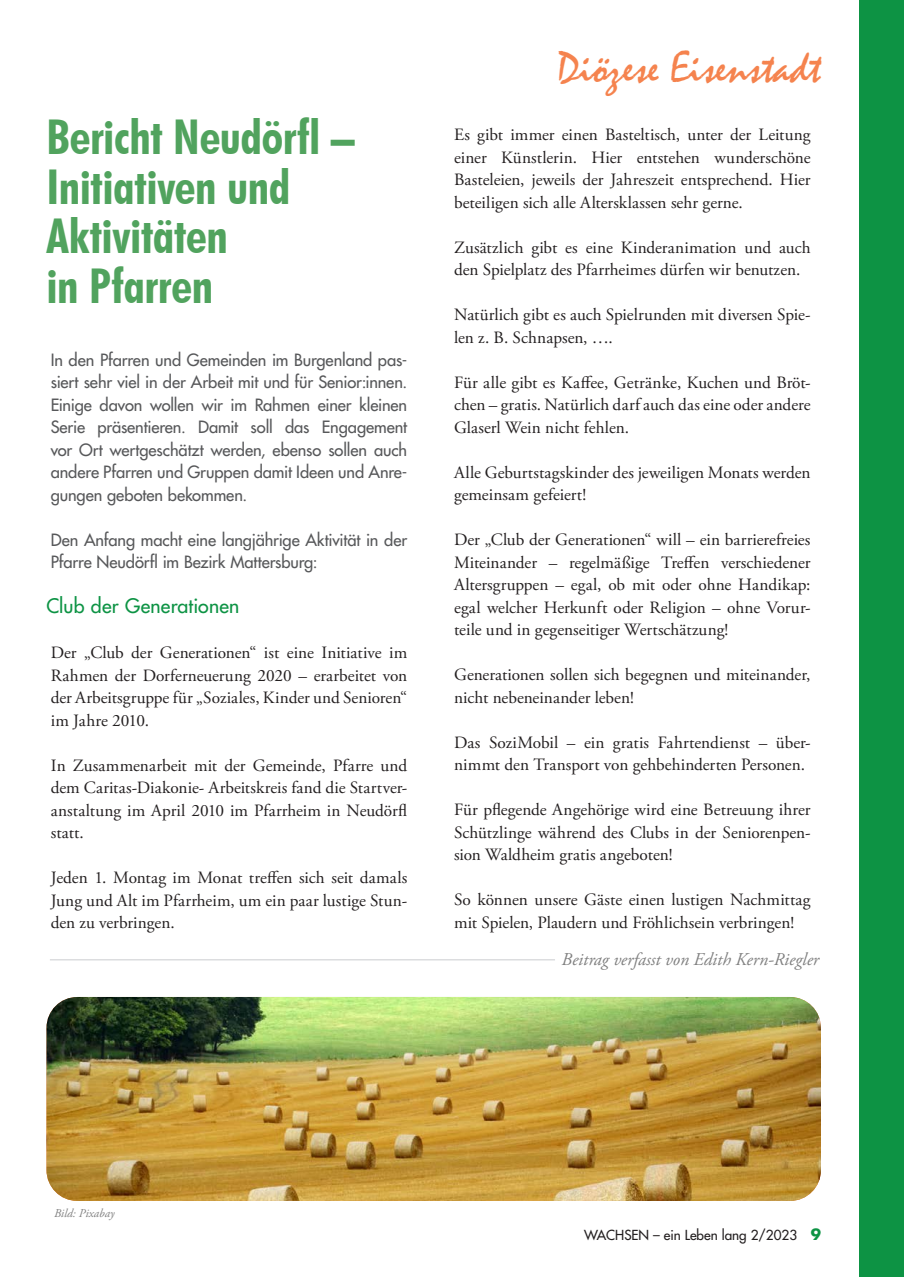
<style>
.page{position:relative;width:904px;height:1277px;background:#fff}
.page>*{position:absolute;margin:0;border:0;box-sizing:border-box;transform-origin:0 0}
.t1{font:700 condensed 48px/49.5px "Futura BT";letter-spacing:-.01em;color:#51a35e}
.t2{font:45px "Mistral";color:#f5834e}
.t3{font:500 19.5px "Futura Std";letter-spacing:.01em;color:#0d9344}
.t4{font:italic 18px "Adobe Garamond Pro";color:#808080}
.t5{font:17.25px/22.5px "Adobe Garamond Pro";color:#231f20;text-align:justify}
.t6{font:500 16.5px/22.5px "Futura Std";letter-spacing:-.005em;color:#57585a;text-align:justify}
.t7{font:500 13.5px "Futura Std";color:#231f20}
.t8{font:italic 12px "Adobe Garamond Pro";color:#808080}
.s1{font-style:inherit}
.s2{font-weight:700;font-size:15px;color:#0d9344}
</style>
<div class="page">
<div style="left:859px;top:0;width:44px;height:1277px;background:#0d9344"></div>
<img style="left:46px;top:997px;width:774px;height:204px">
<hr style="left:50px;top:959px;width:505px;height:1px;background:#dcdddf">
<h1 class="t1" style="left:46px;top:112px;width:310px">Bericht Neudörfl –<br>Initiativen und<br>Aktivitäten<br>in Pfarren</h1>
<p class="t6" style="left:51px;top:348px;width:358px">In den Pfarren und Gemeinden im Burgenland pas&shy;siert sehr viel in der Arbeit mit und für Senior:innen.<br>Einige davon wollen wir im Rahmen einer kleinen Serie präsentieren. Damit soll das Engagement vor Ort wertgeschätzt werden, ebenso sollen auch andere Pfarren und Gruppen damit Ideen und Anre&shy;gungen geboten bekommen.</p>
<p class="t6" style="left:51px;top:528px;width:358px">Den Anfang macht eine langjährige Aktivität in der<br>Pfarre Neudörfl im Bezirk Mattersburg:</p>
<p class="t3" style="left:46px;top:594px;width:194px">Club der Generationen</p>
<p class="t5" style="left:51px;top:642px;width:358px">Der „Club der Generationen“ ist eine Initiative im Rahmen der Dorferneuerung 2020 – erarbeitet von der Arbeitsgruppe für „Soziales, Kinder und Senioren“ im Jahre 2010.</p>
<p class="t5" style="left:51px;top:754px;width:358px">In Zusammenarbeit mit der Gemeinde, Pfarre und dem Caritas-Diakonie- Arbeitskreis fand die Startver&shy;anstaltung im April 2010 im Pfarrheim in Neudörfl statt.</p>
<p class="t5" style="left:51px;top:867px;width:358px">Jeden 1. Montag im Monat treffen sich seit damals Jung und Alt im Pfarrheim, um ein paar lustige Stun&shy;den zu verbringen.</p>
<h2 class="t2" style="left:557px;top:41px;width:265px">Diözese Eisenstadt</h2>
<p class="t5" style="left:454px;top:124px;width:358px">Es gibt immer einen Basteltisch, unter der Leitung einer Künstlerin. Hier entstehen wunderschöne Basteleien, jeweils der Jahreszeit entsprechend. Hier beteiligen sich alle Altersklassen sehr gerne.</p>
<p class="t5" style="left:454px;top:237px;width:358px">Zusätzlich gibt es eine Kinderanimation und auch den Spielplatz des Pfarrheimes dürfen wir benutzen.</p>
<p class="t5" style="left:454px;top:304px;width:358px">Natürlich gibt es auch Spielrunden mit diversen Spie&shy;len z. B. Schnapsen, ….</p>
<p class="t5" style="left:454px;top:372px;width:358px">Für alle gibt es Kaffee, Getränke, Kuchen und Bröt&shy;chen – gratis. Natürlich darf auch das eine oder andere Glaserl Wein nicht fehlen.</p>
<p class="t5" style="left:454px;top:462px;width:358px">Alle Geburtstagskinder des jeweiligen Monats werden gemeinsam gefeiert!</p>
<p class="t5" style="left:454px;top:529px;width:358px">Der „Club der Generationen“ will – ein barrierefreies Miteinander – regelmäßige Treffen verschiedener Altersgruppen – egal, ob mit oder ohne Handikap: egal welcher Herkunft oder Religion – ohne Vorur&shy;teile und in gegenseitiger Wertschätzung!</p>
<p class="t5" style="left:454px;top:664px;width:358px">Generationen sollen sich begegnen und miteinander, nicht nebeneinander leben!</p>
<p class="t5" style="left:454px;top:732px;width:358px">Das SoziMobil – ein gratis Fahrtendienst – über&shy;nimmt den Transport von gehbehinderten Personen.</p>
<p class="t5" style="left:454px;top:799px;width:358px">Für pflegende Angehörige wird eine Betreuung ihrer Schützlinge während des Clubs in der Seniorenpen&shy;sion Waldheim gratis angeboten!</p>
<p class="t5" style="left:454px;top:889px;width:358px">So können unsere Gäste einen lustigen Nachmittag mit Spielen, Plaudern und Fröhlichsein verbringen!</p>
<p class="t4" style="left:561px;top:948px;width:259px">Beitrag verfasst von Edith Kern-Riegler</p>
<p class="t8" style="left:54px;top:1206px;width:62px">Bild: Pixabay</p>
<p class="t7" style="left:584px;top:1226px;width:238px">WACHSEN – ein Leben lang <span class="s1">2/2023</span> <span class="s2">9</span></p>
</div>
